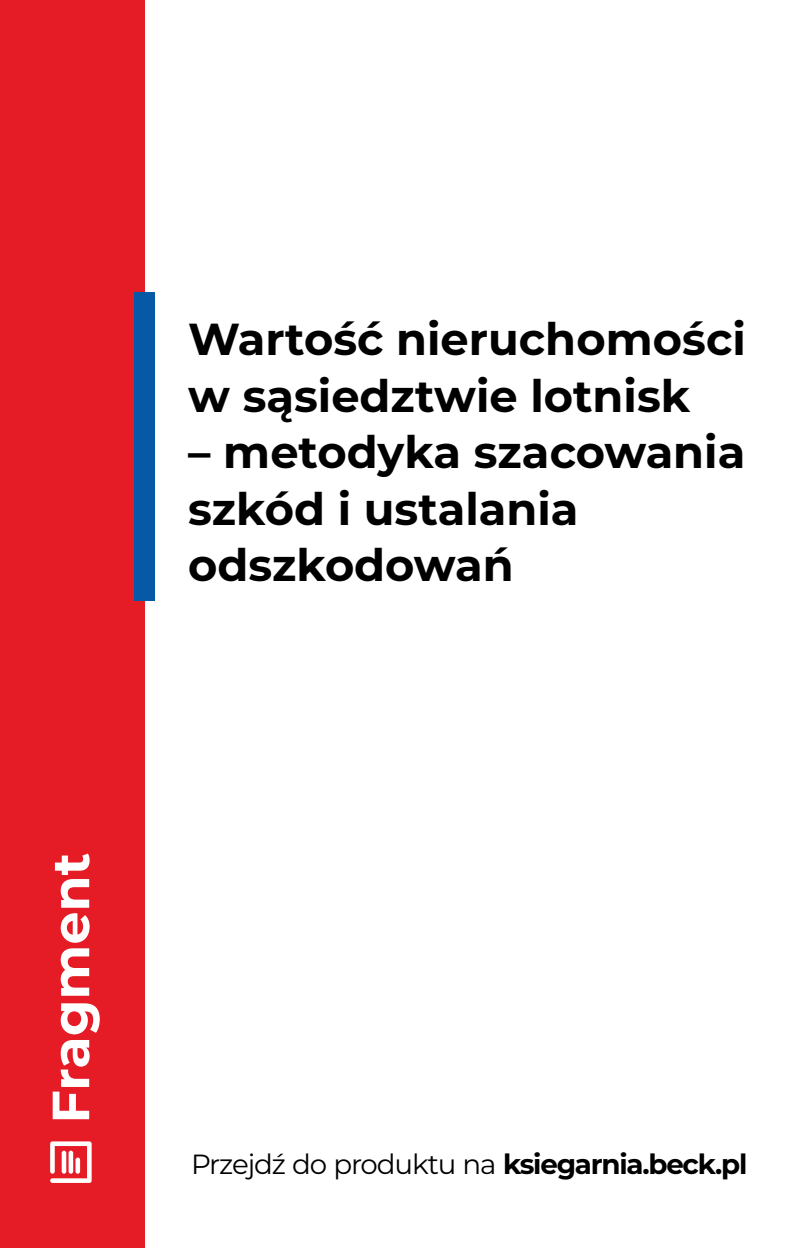
<style>
.page{position:relative;width:794px;height:1248px;background:#fff}
.page>*{position:absolute;margin:0;border:0;box-sizing:border-box;transform-origin:0 0}
.t1{font:700 52.2px "Montserrat";color:#fff}
.t2{font:700 44.8px/56.6px "Montserrat";color:#000}
.t3{font:27.8px "Montserrat";letter-spacing:-.04em;color:#000}
.s1{font-weight:700}
</style>
<div class="page">
<div style="left:0;top:0;width:145px;height:1247px;background:#e51b25"></div>
<div style="left:135px;top:292px;width:20px;height:308px;background:#0659a4"></div>
<svg style="left:50px;top:1141px;width:42px;height:41px"></svg>
<p class="t2" style="left:188px;top:310px;width:559px">Wartość nieruchomości w sąsiedztwie lotnisk</p>
<p class="t2" style="left:188px;top:423px;width:559px">– metodyka szacowania szkód i ustalania odszkodowań</p>
<p class="t1" style="left:39px;top:1123px;width:272px;rotate:-90deg">Fragment</p>
<p class="t3" style="left:191px;top:1147px;width:558px">Przejdź do produktu na <span class="s1">ksiegarnia.beck.pl</span></p>
</div>
